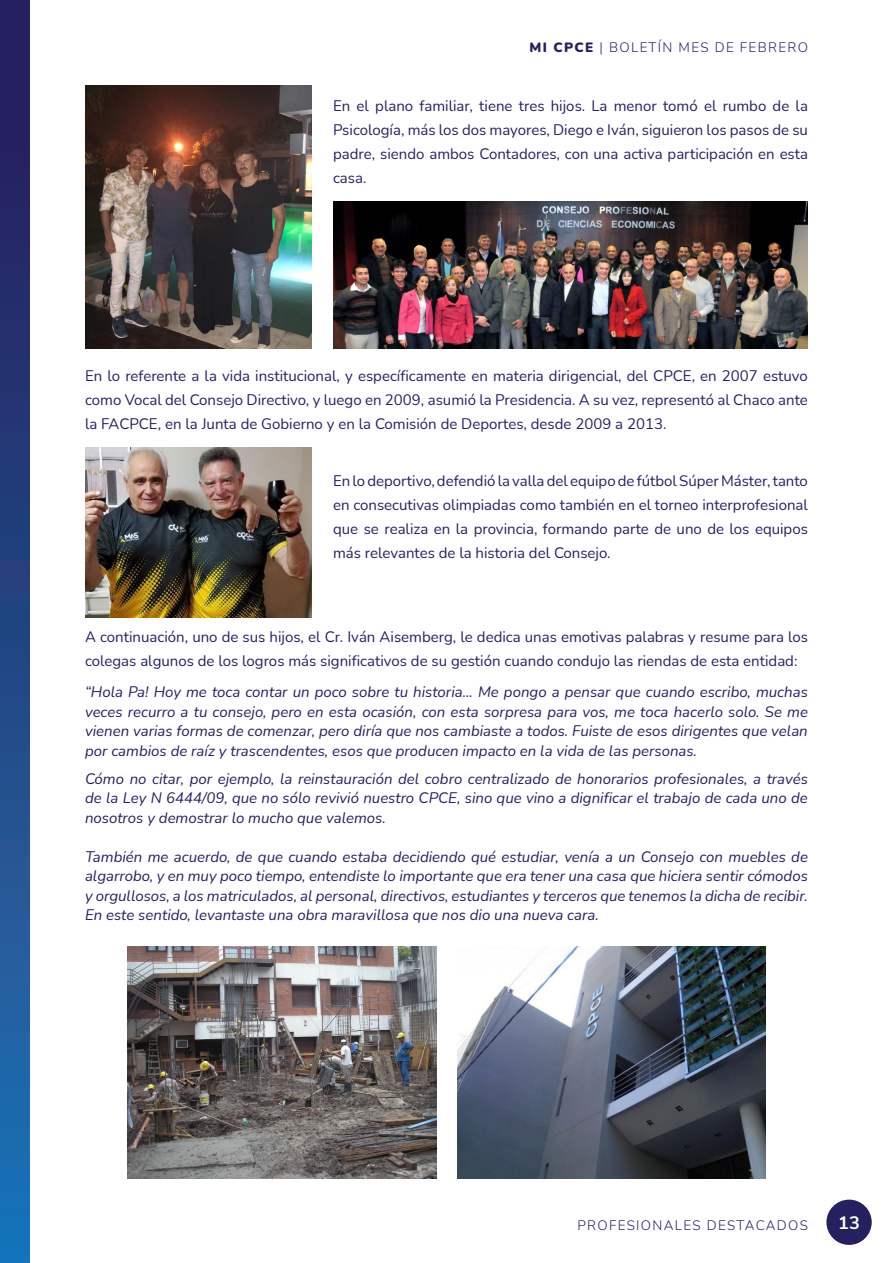
<style>
.page{position:relative;width:893px;height:1263px;background:#fff}
.page>*{position:absolute;margin:0;border:0;box-sizing:border-box;transform-origin:0 0}
.t1{font:700 18px "Nunito Sans";color:#fff}
.Títulos{font:italic 15px/19.5px "Nunito";color:#252161;text-align:justify}
.Títulos-2{font:15px/24px "Nunito";color:#252161;text-align:justify}
.t2{font:300 13.5px "Nunito";letter-spacing:.1em;color:#252161}
.s1{font-weight:900}
</style>
<div class="page">
<div style="left:826px;top:1199px;width:46px;height:46px;background:#252161;border-radius:50%"></div>
<div style="left:0;top:0;width:29px;height:1263px;background:linear-gradient(to bottom,#271955,#1d73b5)"></div>
<img style="left:85px;top:85px;width:227px;height:264px">
<img style="left:85px;top:448px;width:227px;height:170px">
<img style="left:128px;top:946px;width:309px;height:232px">
<img style="left:457px;top:946px;width:308px;height:232px">
<img style="left:333px;top:202px;width:475px;height:147px">
<p class="t2" style="left:529px;top:38px;width:280px"><span class="s1">MI CPCE</span> | BOLETÍN MES DE FEBRERO</p>
<p class="Títulos-2" style="left:333px;top:93px;width:476px">En el plano familiar, tiene tres hijos. La menor tomó el rumbo de la Psicología, más los dos mayores, Diego e Iván, siguieron los pasos de su padre, siendo ambos Contadores, con una activa participación en esta casa.</p>
<p class="Títulos-2" style="left:85px;top:363px;width:724px">En lo referente a la vida institucional, y específicamente en materia dirigencial, del CPCE, en 2007 estuvo como Vocal del Consejo Directivo, y luego en 2009, asumió la Presidencia. A su vez, representó al Chaco ante la FACPCE, en la Junta de Gobierno y en la Comisión de Deportes, desde 2009 a 2013.</p>
<p class="Títulos-2" style="left:333px;top:468px;width:476px">En lo deportivo, defendió la valla del equipo de fútbol Súper Máster, tanto en consecutivas olimpiadas como también en el torneo interprofesional que se realiza en la provincia, formando parte de uno de los equipos más relevantes de la historia del Consejo.</p>
<p class="Títulos-2" style="left:85px;top:624px;width:724px">A continuación, uno de sus hijos, el Cr. Iván Aisemberg, le dedica unas emotivas palabras y resume para los colegas algunos de los logros más significativos de su gestión cuando condujo las riendas de esta entidad:</p>
<p class="Títulos" style="left:85px;top:682px;width:724px">“Hola Pa! Hoy me toca contar un poco sobre tu historia... Me pongo a pensar que cuando escribo, muchas veces recurro a tu consejo, pero en esta ocasión, con esta sorpresa para vos, me toca hacerlo solo. Se me vienen varias formas de comenzar, pero diría que nos cambiaste a todos. Fuiste de esos dirigentes que velan por cambios de raíz y trascendentes, esos que producen impacto en la vida de las personas.</p>
<p class="Títulos" style="left:85px;top:768px;width:724px">Cómo no citar, por ejemplo, la reinstauración del cobro centralizado de honorarios profesionales, a través de la Ley N 6444/09, que no sólo revivió nuestro CPCE, sino que vino a dignificar el trabajo de cada uno de nosotros y demostrar lo mucho que valemos.</p>
<p class="Títulos" style="left:85px;top:846px;width:724px">También me acuerdo, de que cuando estaba decidiendo qué estudiar, venía a un Consejo con muebles de algarrobo, y en muy poco tiempo, entendiste lo importante que era tener una casa que hiciera sentir cómodos y orgullosos, a los matriculados, al personal, directivos, estudiantes y terceros que tenemos la dicha de recibir.<br>En este sentido, levantaste una obra maravillosa que nos dio una nueva cara.</p>
<p class="t2" style="left:577px;top:1216px;width:232px">PROFESIONALES DESTACADOS</p>
<p class="t1" style="left:838px;top:1209px;width:23px">13</p>
</div>
